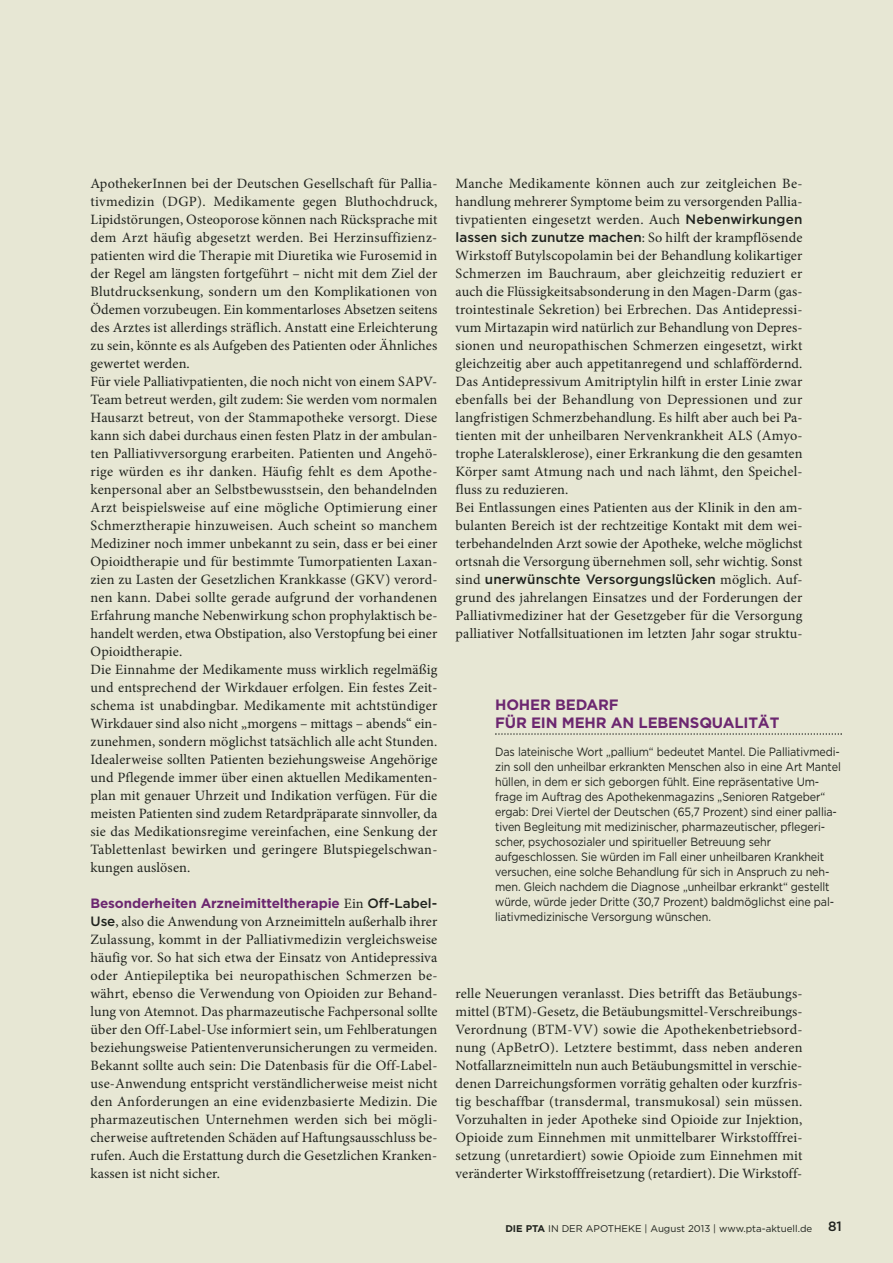
<style>
.page{position:relative;width:893px;height:1263px;background:#e7e7d4}
.page>*{position:absolute;margin:0;border:0;box-sizing:border-box;transform-origin:0 0}
.t1{font:700 15px/18px "Gotham";letter-spacing:-.01em;color:#6c2770}
.t2{font:14.25px/18px "Minion Pro";letter-spacing:.01em;color:#20231e;text-align:justify}
.t3{font:700 13.5px "Gotham";letter-spacing:-.01em;color:#6c2770}
.t4{font:500 13.5px "Gotham";letter-spacing:.005em;color:#20231e}
.t5{font:12px/15px "Gotham";letter-spacing:-.01em;color:#20231e;scale:.9 1}
.t6{font:9.75px "Gotham";color:#20231e}
.s1{font-family:"Minion Pro";font-weight:400;font-size:14.25px;color:#20231e}
.s2{font-weight:500;color:#20231e}
.s3{font-family:"Gotham";font-weight:500;font-size:13.5px}
.s4{font-family:"Minion Pro";font-weight:400;font-size:14.25px}
.s5{font-weight:700}
.s6{font-weight:500;font-size:13.5px}
</style>
<div class="page">
<svg style="left:495px;top:733px;width:347px;height:2px"></svg>
<p class="t2" style="left:91px;top:176px;width:348px;text-align:left">ApothekerInnen bei der Deutschen Gesellschaft für Pallia&shy;tivmedizin (DGP). Medikamente gegen Bluthochdruck, Lipidstörungen, Osteoporose können nach Rücksprache mit dem Arzt häufig abgesetzt werden. Bei Herzinsuffizienz&shy;patienten wird die Therapie mit Diuretika wie Furosemid in der Regel am längsten fortgeführt – nicht mit dem Ziel der Blutdrucksenkung, sondern um den Komplikationen von Ödemen vorzubeugen. Ein kommentarloses Absetzen seitens des Arztes ist allerdings sträflich. Anstatt eine Erleichterung zu sein, könnte es als Aufgeben des Patienten oder Ähnliches gewertet werden.<br>Für viele Palliativpatienten, die noch nicht von einem SAPV-Team betreut werden, gilt zudem: Sie werden vom normalen Hausarzt betreut, von der Stammapotheke versorgt. Diese kann sich dabei durchaus einen festen Platz in der ambulan&shy;ten Palliativversorgung erarbeiten. Patienten und Angehö&shy;rige würden es ihr danken. Häufig fehlt es dem Apothe&shy;kenpersonal aber an Selbstbewusstsein, den behandelnden Arzt beispielsweise auf eine mögliche Optimierung einer Schmerztherapie hinzuweisen. Auch scheint so manchem Mediziner noch immer unbekannt zu sein, dass er bei einer Opioidtherapie und für bestimmte Tumorpatienten Laxan&shy;zien zu Lasten der Gesetzlichen Krankkasse (GKV) verord&shy;nen kann. Dabei sollte gerade aufgrund der vorhandenen Erfahrung manche Nebenwirkung schon prophylaktisch be&shy;handelt werden, etwa Obstipation, also Verstopfung bei einer Opioidtherapie.<br>Die Einnahme der Medikamente muss wirklich regelmäßig und entsprechend der Wirkdauer erfolgen. Ein festes Zeit&shy;schema ist unabdingbar. Medikamente mit achtstündiger Wirkdauer sind also nicht „morgens – mittags – abends“ ein&shy;zunehmen, sondern möglichst tatsächlich alle acht Stunden.<br>Idealerweise sollten Patienten beziehungsweise Angehörige und Pflegende immer über einen aktuellen Medikamenten&shy;plan mit genauer Uhrzeit und Indikation verfügen. Für die meisten Patienten sind zudem Retardpräparate sinnvoller, da sie das Medikationsregime vereinfachen, eine Senkung der Tablettenlast bewirken und geringere Blutspiegelschwan&shy;kungen auslösen.</p>
<p class="t3" style="left:91px;top:898px;width:348px">Besonderheiten Arzneimitteltherapie <span class="s1">Ein</span> <span class="s2">Off-Label-</span></p>
<p class="t2" style="left:91px;top:914px;width:349px"><span class="s3">Use</span>, also die Anwendung von Arzneimitteln außerhalb ihrer Zulassung, kommt in der Palliativmedizin vergleichsweise häufig vor. So hat sich etwa der Einsatz von Antidepressiva oder Antiepileptika bei neuropathischen Schmerzen be&shy;währt, ebenso die Verwendung von Opioiden zur Behand&shy;lung von Atemnot. Das pharmazeutische Fachpersonal sollte über den Off-Label-Use informiert sein, um Fehlberatungen beziehungsweise Patientenverunsicherungen zu vermeiden.<br>Bekannt sollte auch sein: Die Datenbasis für die Off-Label&shy;use-Anwendung entspricht verständlicherweise meist nicht den Anforderungen an eine evidenzbasierte Medizin. Die pharmazeutischen Unternehmen werden sich bei mögli&shy;cherweise auftretenden Schäden auf Haftungsausschluss be&shy;rufen. Auch die Erstattung durch die Gesetzlichen Kranken&shy;kassen ist nicht sicher.</p>
<p class="t2" style="left:456px;top:176px;width:348px;text-align:left">Manche Medikamente können auch zur zeitgleichen Be&shy;handlung mehrerer Symptome beim zu versorgenden Pallia&shy;tivpatienten eingesetzt werden. Auch <span class="s3">Nebenwirkungen lassen sich zunutze machen</span>: So hilft der krampflösende Wirkstoff Butylscopolamin bei der Behandlung kolikartiger Schmerzen im Bauchraum, aber gleichzeitig reduziert er auch die Flüssigkeitsabsonderung in den Magen-Darm (gas&shy;trointestinale Sekretion) bei Erbrechen. Das Antidepressi&shy;vum Mirtazapin wird natürlich zur Behandlung von Depres&shy;sionen und neuropathischen Schmerzen eingesetzt, wirkt gleichzeitig aber auch appetitanregend und schlaffördernd.<br>Das Antidepressivum Amitriptylin hilft in erster Linie zwar ebenfalls bei der Behandlung von Depressionen und zur langfristigen Schmerzbehandlung. Es hilft aber auch bei Pa&shy;tienten mit der unheilbaren Nervenkrankheit ALS (Amyo&shy;trophe Lateralsklerose), einer Erkrankung die den gesamten Körper samt Atmung nach und nach lähmt, den Speichel&shy;fluss zu reduzieren.<br>Bei Entlassungen eines Patienten aus der Klinik in den am&shy;bulanten Bereich ist der rechtzeitige Kontakt mit dem wei&shy;terbehandelnden Arzt sowie der Apotheke, welche möglichst ortsnah die Versorgung übernehmen soll, sehr wichtig. Sonst</p>
<p class="t4" style="left:456px;top:574px;width:348px"><span class="s4">sind</span> unerwünschte Versorgungslücken <span class="s4">möglich. Auf-</span></p>
<p class="t2" style="left:456px;top:590px;width:348px">grund des jahrelangen Einsatzes und der Forderungen der Palliativmediziner hat der Gesetzgeber für die Versorgung palliativer Notfallsituationen im letzten Jahr sogar struktu-</p>
<p class="t1" style="left:495px;top:697px;width:286px">HOHER BEDARF<br>FÜR EIN MEHR AN LEBENSQUALITÄT</p>
<p class="t5" style="left:495px;top:745px;width:386px">Das lateinische Wort „pallium“ bedeutet Mantel. Die Palliativmedi&shy;zin soll den unheilbar erkrankten Menschen also in eine Art Mantel hüllen, in dem er sich geborgen fühlt. Eine repräsentative Um&shy;frage im Auftrag des Apothekenmagazins „Senioren Ratgeber“ ergab: Drei Viertel der Deutschen (65,7 Prozent) sind einer pallia&shy;tiven Begleitung mit medizinischer, pharmazeutischer, pflegeri&shy;scher, psychosozialer und spiritueller Betreuung sehr aufgeschlossen. Sie würden im Fall einer unheilbaren Krankheit versuchen, eine solche Behandlung für sich in Anspruch zu neh&shy;men. Gleich nachdem die Diagnose „unheilbar erkrankt“ gestellt würde, würde jeder Dritte (30,7 Prozent) baldmöglichst eine pal&shy;liativmedizinische Versorgung wünschen.</p>
<p class="t2" style="left:456px;top:986px;width:348px">relle Neuerungen veranlasst. Dies betrifft das Betäubungs&shy;mittel (BTM)-Gesetz, die Betäubungsmittel-Verschreibungs-Verordnung (BTM-VV) sowie die Apothekenbetriebsord&shy;nung (ApBetrO). Letztere bestimmt, dass neben anderen Notfallarzneimitteln nun auch Betäubungsmittel in verschie&shy;denen Darreichungsformen vorrätig gehalten oder kurzfris&shy;tig beschaffbar (transdermal, transmukosal) sein müssen.<br>Vorzuhalten in jeder Apotheke sind Opioide zur Injektion, Opioide zum Einnehmen mit unmittelbarer Wirkstofffrei&shy;setzung (unretardiert) sowie Opioide zum Einnehmen mit veränderter Wirkstofffreisetzung (retardiert). Die Wirkstoff-</p>
<p class="t6" style="left:505px;top:1225px;width:338px"><span class="s5">DIE PTA</span> IN DER APOTHEKE | August 2013 | www.pta-aktuell.de <span class="s6">81</span></p>
</div>
